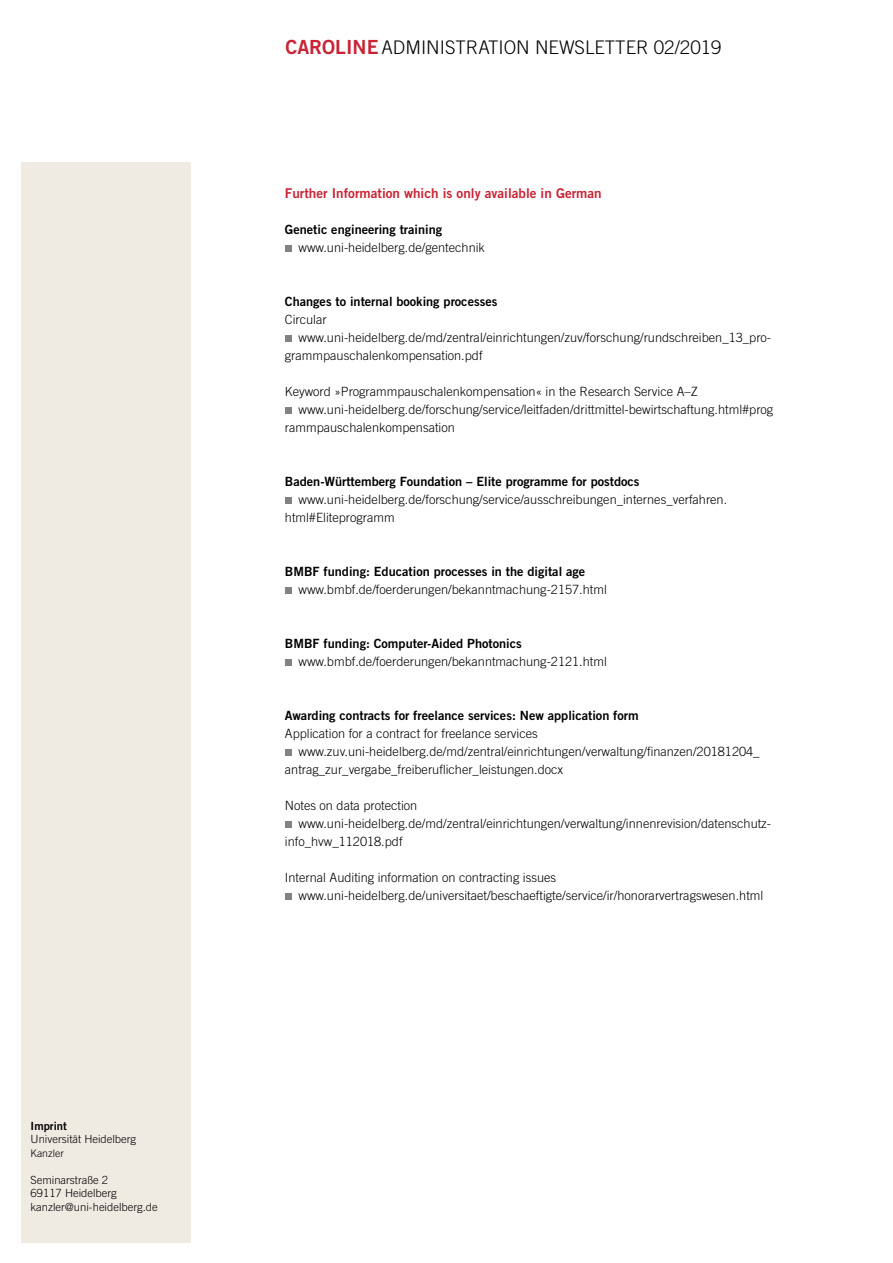
<style>
.page{position:relative;width:893px;height:1263px;background:#fff}
.page>*{position:absolute;margin:0;border:0;box-sizing:border-box;transform-origin:0 0}
.t1{font:300 18.75px "Trade Gothic LT Std";color:#000}
.t2{font:13.5px "Trade Gothic LT Std Bd 2";color:#c92435}
.t3{font:300 12.75px/18px "Trade Gothic LT Std";color:#000}
.t4{font:12.75px "Trade Gothic LT Std Bd 2";color:#000}
.t5{font:300 11.25px/13.5px "Trade Gothic LT Std";color:#000}
.t6{font:11.25px "Trade Gothic LT Std Bd 2";color:#000}
.t7{font:300 10.5px "Trade Gothic LT Std";color:#000}
.s1{font-family:"Trade Gothic LT Std Bd 2";font-weight:400;font-size:19.5px;color:#c92435}
</style>
<div class="page">
<div style="left:21px;top:162px;width:170px;height:1080px;background:#efebe3"></div>
<div style="left:285px;top:245px;width:7px;height:7px;background:#808285"></div>
<div style="left:285px;top:335px;width:7px;height:7px;background:#808285"></div>
<div style="left:285px;top:407px;width:7px;height:7px;background:#808285"></div>
<div style="left:285px;top:497px;width:7px;height:7px;background:#808285"></div>
<div style="left:285px;top:587px;width:7px;height:7px;background:#808285"></div>
<div style="left:285px;top:659px;width:7px;height:7px;background:#808285"></div>
<div style="left:285px;top:749px;width:7px;height:7px;background:#808285"></div>
<div style="left:285px;top:821px;width:7px;height:7px;background:#808285"></div>
<div style="left:285px;top:893px;width:7px;height:7px;background:#808285"></div>
<p class="t6" style="left:31px;top:1119px;width:38px">Imprint</p>
<p class="t5" style="left:31px;top:1132px;width:107px">Universität Heidelberg</p>
<p class="t7" style="left:31px;top:1147px;width:35px">Kanzler</p>
<p class="t5" style="left:31px;top:1173px;width:129px">Seminarstraße 2<br>69117 Heidelberg kanzler@uni-heidelberg.de</p>
<h1 class="t1" style="left:285px;top:36px;width:438px"><span class="s1">CAROLINE</span> ADMINISTRATION NEWSLETTER 02/2019</h1>
<p class="t2" style="left:285px;top:185px;width:318px">Further Information which is only available in German</p>
<p class="t4" style="left:285px;top:222px;width:159px">Genetic engineering training</p>
<p class="t3" style="left:299px;top:238px;width:188px">www.uni-heidelberg.de/gentechnik</p>
<p class="t4" style="left:285px;top:294px;width:214px">Changes to internal booking processes</p>
<p class="t3" style="left:285px;top:310px;width:43px">Circular</p>
<p class="t3" style="left:299px;top:328px;width:474px">www.uni-heidelberg.de/md/zentral/einrichtungen/zuv/forschung/rundschreiben_13_pro-</p>
<p class="t3" style="left:285px;top:346px;width:199px">grammpauschalenkompensation.pdf</p>
<p class="t3" style="left:285px;top:382px;width:414px">Keyword »Programmpauschalenkompensation« in the Research Service A–Z</p>
<p class="t3" style="left:299px;top:400px;width:476px">www.uni-heidelberg.de/forschung/service/leitfaden/drittmittel-bewirtschaftung.html#prog</p>
<p class="t3" style="left:285px;top:418px;width:172px">rammpauschalenkompensation</p>
<p class="t4" style="left:285px;top:474px;width:356px">Baden-Württemberg Foundation – Elite programme for postdocs</p>
<p class="t3" style="left:285px;top:490px;width:444px;text-indent:14px">www.uni-heidelberg.de/forschung/service/ausschreibungen_internes_verfahren. html#Eliteprogramm</p>
<p class="t4" style="left:285px;top:564px;width:302px">BMBF funding: Education processes in the digital age</p>
<p class="t3" style="left:299px;top:580px;width:310px">www.bmbf.de/foerderungen/bekanntmachung-2157.html</p>
<p class="t4" style="left:285px;top:636px;width:238px">BMBF funding: Computer-Aided Photonics</p>
<p class="t3" style="left:299px;top:652px;width:310px">www.bmbf.de/foerderungen/bekanntmachung-2121.html</p>
<p class="t4" style="left:285px;top:708px;width:355px">Awarding contracts for freelance services: New application form</p>
<p class="t3" style="left:285px;top:724px;width:254px">Application for a contract for freelance services</p>
<p class="t3" style="left:299px;top:742px;width:463px">www.zuv.uni-heidelberg.de/md/zentral/einrichtungen/verwaltung/finanzen/20181204_</p>
<p class="t3" style="left:285px;top:760px;width:280px">antrag_zur_vergabe_freiberuflicher_leistungen.docx</p>
<p class="t3" style="left:285px;top:796px;width:134px">Notes on data protection</p>
<p class="t3" style="left:299px;top:814px;width:474px">www.uni-heidelberg.de/md/zentral/einrichtungen/verwaltung/innenrevision/datenschutz-</p>
<p class="t3" style="left:285px;top:832px;width:119px">info_hvw_112018.pdf</p>
<p class="t3" style="left:299px;top:868px;width:466px;text-indent:-14px">Internal Auditing information on contracting issues www.uni-heidelberg.de/universitaet/beschaeftigte/service/ir/honorarvertragswesen.html</p>
</div>
